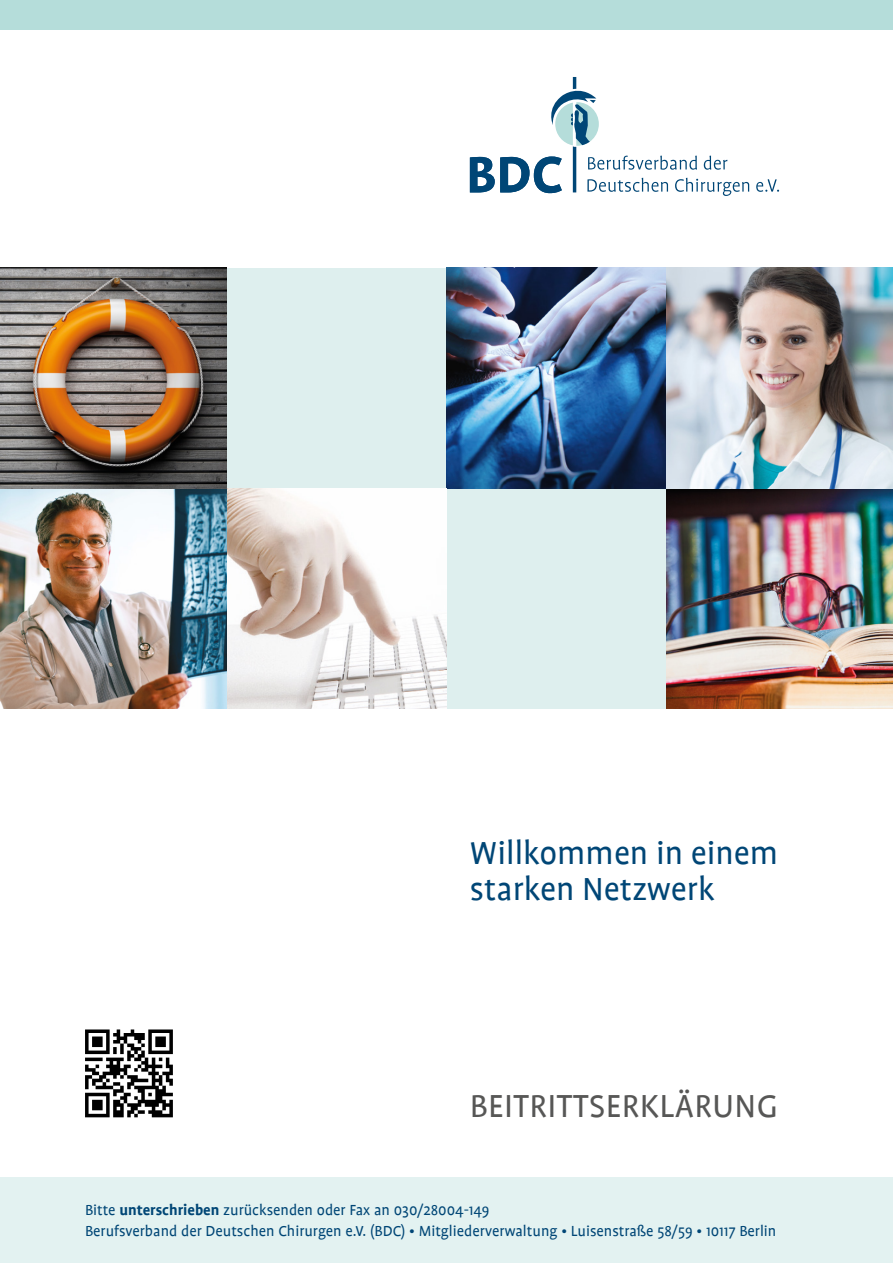
<style>
.page{position:relative;width:893px;height:1263px;background:#fff}
.page>*{position:absolute;margin:0;border:0;box-sizing:border-box;transform-origin:0 0}
.t1{font:36px/36px "Profile";color:#004676}
.t2{font:36px "Profile";letter-spacing:.01em;color:#575756}
.t3{font:16.5px/20.7px "Profile";color:#004676}
.s1{font-weight:700}
</style>
<div class="page">
<div style="left:0;top:0;width:893px;height:30px;background:#b5ddda"></div>
<div style="left:0;top:268px;width:893px;height:440px;background:#deefee"></div>
<img style="left:446px;top:268px;width:221px;height:220px">
<img style="left:667px;top:488px;width:226px;height:220px">
<img style="left:667px;top:268px;width:226px;height:220px">
<img style="left:226px;top:488px;width:220px;height:220px">
<img style="left:0;top:488px;width:226px;height:220px">
<img style="left:0;top:268px;width:226px;height:220px">
<div style="left:0;top:1178px;width:893px;height:85px;background:#e3f2f1"></div>
<svg style="left:756px;top:179px;width:23px;height:13px"></svg>
<svg style="left:470px;top:77px;width:279px;height:119px"></svg>
<svg style="left:85px;top:1029px;width:88px;height:88px"></svg>
<h1 class="t1" style="left:470px;top:835px;width:310px">Willkommen in einem starken Netzwerk</h1>
<h1 class="t2" style="left:470px;top:1088px;width:309px">BEITRITTSERKLÄRUNG</h1>
<p class="t3" style="left:85px;top:1199px;width:693px">Bitte <span class="s1">unterschrieben</span> zurücksenden oder Fax an 030/28004-149<br>Berufsverband der Deutschen Chirurgen e.V. (BDC) • Mitgliederverwaltung • Luisenstraße 58/59 • 10117 Berlin</p>
</div>
